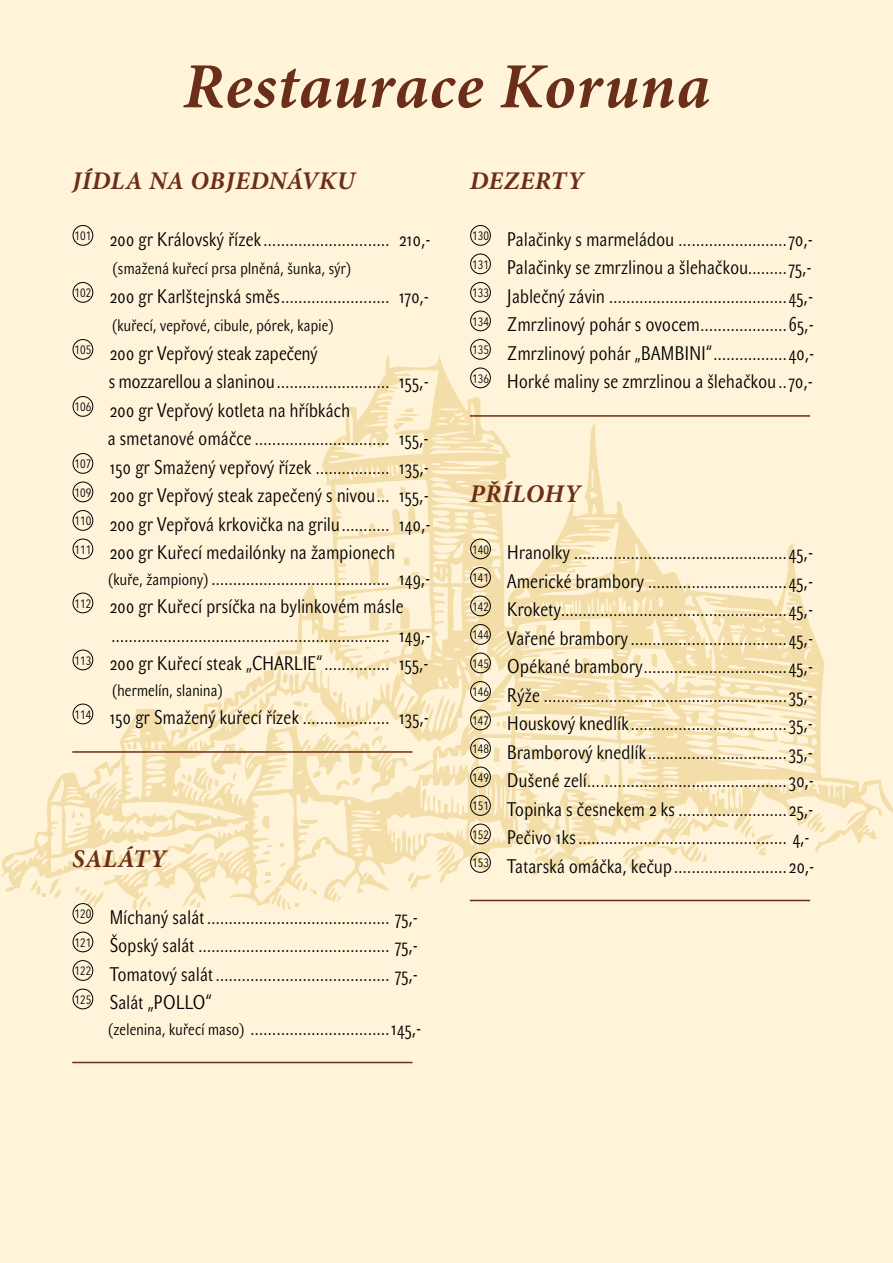
<style>
.page{position:relative;width:893px;height:1263px;background:#fff4d9}
.page>*{position:absolute;margin:0;border:0;box-sizing:border-box;transform-origin:0 0}
.t1{font:italic 700 64.5px "Minion Pro";letter-spacing:.015em;color:#6b2e18}
.t2{font:italic 700 25.5px "Minion Pro";letter-spacing:.02em;color:#6b2e18}
.t3{font:19.5px/28.5px "John Sans Cond Lite CE";letter-spacing:.02em;color:#000}
.t4{font:16.5px "John Sans Cond Lite CE";letter-spacing:.02em;color:#000}
.s1{font-size:16.5px}
</style>
<div class="page">
<svg style="left:0;top:353px;width:893px;height:558px"></svg>
<svg style="left:408px;top:843px;width:52px;height:48px"></svg>
<svg style="left:579px;top:857px;width:22px;height:16px"></svg>
<svg style="left:757px;top:722px;width:17px;height:4px"></svg>
<svg style="left:344px;top:730px;width:15px;height:10px"></svg>
<svg style="left:620px;top:813px;width:88px;height:56px"></svg>
<svg style="left:532px;top:847px;width:16px;height:7px"></svg>
<svg style="left:31px;top:878px;width:32px;height:21px"></svg>
<svg style="left:264px;top:862px;width:54px;height:49px"></svg>
<svg style="left:189px;top:898px;width:13px;height:12px"></svg>
<svg style="left:367px;top:610px;width:26px;height:21px"></svg>
<svg style="left:204px;top:743px;width:42px;height:48px"></svg>
<div style="left:73px;top:225px;width:20px;height:21px;border:1px solid #000;border-radius:50%"></div>
<div style="left:73px;top:282px;width:20px;height:21px;border:1px solid #000;border-radius:50%"></div>
<div style="left:73px;top:339px;width:20px;height:21px;border:1px solid #000;border-radius:50%"></div>
<div style="left:73px;top:396px;width:20px;height:21px;border:1px solid #000;border-radius:50%"></div>
<div style="left:73px;top:453px;width:20px;height:21px;border:1px solid #000;border-radius:50%"></div>
<div style="left:73px;top:482px;width:20px;height:20px;border:1px solid #000;border-radius:50%"></div>
<div style="left:73px;top:510px;width:20px;height:21px;border:1px solid #000;border-radius:50%"></div>
<div style="left:73px;top:539px;width:20px;height:20px;border:1px solid #000;border-radius:50%"></div>
<div style="left:73px;top:593px;width:20px;height:20px;border:1px solid #000;border-radius:50%"></div>
<div style="left:73px;top:650px;width:20px;height:20px;border:1px solid #000;border-radius:50%"></div>
<div style="left:73px;top:704px;width:20px;height:20px;border:1px solid #000;border-radius:50%"></div>
<hr style="left:72px;top:751px;width:340px;height:2px;background:#6b2e18">
<div style="left:73px;top:903px;width:20px;height:21px;border:1px solid #000;border-radius:50%"></div>
<div style="left:73px;top:932px;width:20px;height:20px;border:1px solid #000;border-radius:50%"></div>
<div style="left:73px;top:960px;width:20px;height:21px;border:1px solid #000;border-radius:50%"></div>
<div style="left:73px;top:989px;width:20px;height:20px;border:1px solid #000;border-radius:50%"></div>
<hr style="left:72px;top:1062px;width:340px;height:1px;background:#6b2e18">
<div style="left:470px;top:225px;width:21px;height:21px;border:1px solid #000;border-radius:50%"></div>
<div style="left:470px;top:254px;width:21px;height:20px;border:1px solid #000;border-radius:50%"></div>
<div style="left:470px;top:282px;width:21px;height:21px;border:1px solid #000;border-radius:50%"></div>
<div style="left:470px;top:311px;width:21px;height:20px;border:1px solid #000;border-radius:50%"></div>
<div style="left:470px;top:339px;width:21px;height:21px;border:1px solid #000;border-radius:50%"></div>
<div style="left:470px;top:368px;width:21px;height:20px;border:1px solid #000;border-radius:50%"></div>
<hr style="left:470px;top:415px;width:340px;height:2px;background:#6b2e18">
<div style="left:470px;top:539px;width:21px;height:20px;border:1px solid #000;border-radius:50%"></div>
<div style="left:470px;top:567px;width:21px;height:21px;border:1px solid #000;border-radius:50%"></div>
<div style="left:470px;top:596px;width:21px;height:20px;border:1px solid #000;border-radius:50%"></div>
<div style="left:470px;top:624px;width:21px;height:21px;border:1px solid #000;border-radius:50%"></div>
<div style="left:470px;top:653px;width:21px;height:20px;border:1px solid #000;border-radius:50%"></div>
<div style="left:470px;top:681px;width:21px;height:21px;border:1px solid #000;border-radius:50%"></div>
<div style="left:470px;top:710px;width:21px;height:20px;border:1px solid #000;border-radius:50%"></div>
<div style="left:470px;top:738px;width:21px;height:21px;border:1px solid #000;border-radius:50%"></div>
<div style="left:470px;top:767px;width:21px;height:20px;border:1px solid #000;border-radius:50%"></div>
<div style="left:470px;top:795px;width:21px;height:21px;border:1px solid #000;border-radius:50%"></div>
<div style="left:470px;top:824px;width:21px;height:20px;border:1px solid #000;border-radius:50%"></div>
<div style="left:470px;top:852px;width:21px;height:21px;border:1px solid #000;border-radius:50%"></div>
<hr style="left:470px;top:900px;width:340px;height:1px;background:#6b2e18">
<h1 class="t1" style="left:183px;top:41px;width:528px">Restaurace Koruna</h1>
<h2 class="t2" style="left:72px;top:162px;width:284px">JÍDLA NA OBJEDNÁVKU</h2>
<p class="t3" style="left:74px;top:225px;width:357px"><sup>101</sup> 200 gr Královský řízek............................. 210,-</p>
<p class="t4" style="left:112px;top:259px;width:241px">(smažená kuřecí prsa plněná, šunka, sýr)</p>
<p class="t3" style="left:74px;top:282px;width:356px"><sup>102</sup> 200 gr Karlštejnská směs......................... 170,-</p>
<p class="t4" style="left:112px;top:316px;width:224px">(kuřecí, vepřové, cibule, pórek, kapie)</p>
<p class="t3" style="left:74px;top:339px;width:245px"><sup>105</sup> 200 gr Vepřový steak zapečený</p>
<p class="t3" style="left:109px;top:367px;width:321px">s mozzarellou a slaninou.......................... 155,-</p>
<p class="t3" style="left:74px;top:396px;width:277px"><sup>106</sup> 200 gr Vepřový kotleta na hříbkách</p>
<p class="t3" style="left:108px;top:424px;width:322px">a smetanové omáčce............................... 155,-</p>
<p class="t3" style="left:74px;top:453px;width:356px"><sup>107</sup> 150 gr Smažený vepřový řízek ................. 135,-</p>
<p class="t3" style="left:74px;top:481px;width:355px"><sup>109</sup> 200 gr Vepřový steak zapečený s nivou... 155,-</p>
<p class="t3" style="left:74px;top:510px;width:357px"><sup>110</sup> 200 gr Vepřová krkovička na grilu........... 140,-</p>
<p class="t3" style="left:74px;top:538px;width:322px"><sup>111</sup> 200 gr Kuřecí medailónky na žampionech</p>
<p class="t3" style="left:74px;top:564px;width:357px;text-indent:33px"><span class="s1">(kuře, žampiony)</span>......................................... 149,-<br><sup>112</sup> 200 gr Kuřecí prsíčka na bylinkovém másle</p>
<p class="t3" style="left:74px;top:621px;width:357px;text-align:right">................................................................ 149,-<br><sup>113</sup> 200 gr Kuřecí steak „CHARLIE“............... 155,-</p>
<p class="t4" style="left:112px;top:680px;width:113px">(hermelín, slanina)</p>
<p class="t3" style="left:74px;top:703px;width:356px"><sup>114</sup> 150 gr Smažený kuřecí řízek .................... 135,-</p>
<h2 class="t2" style="left:72px;top:840px;width:96px">SALÁTY</h2>
<p class="t3" style="left:74px;top:903px;width:345px;text-align:justify"><sup>120</sup> Míchaný salát .......................................... 75,- <sup>121</sup> Šopský salát ............................................ 75,- <sup>122</sup> Tomatový salát ........................................ 75,- <sup>125</sup> Salát „POLLO“</p>
<p class="t3" style="left:108px;top:1014px;width:315px"><span class="s1">(zelenina, kuřecí maso)</span> ................................145,-</p>
<h2 class="t2" style="left:470px;top:162px;width:115px">DEZERTY</h2>
<p class="t3" style="left:472px;top:225px;width:343px"><sup>130</sup> Palačinky s marmeládou .........................70,- <sup>131</sup> Palačinky se zmrzlinou a šlehačkou.........75,- <sup>133</sup> Jablečný závin .........................................45,- <sup>134</sup> Zmrzlinový pohár s ovocem....................65,- <sup>135</sup> Zmrzlinový pohár „BAMBINI“.................40,- <sup>136</sup> Horké maliny se zmrzlinou a šlehačkou ..70,-</p>
<h2 class="t2" style="left:470px;top:476px;width:112px">PŘÍLOHY</h2>
<p class="t3" style="left:472px;top:538px;width:343px"><sup>140</sup> Hranolky .................................................45,- <sup>141</sup> Americké brambory ................................45,- <sup>142</sup> Krokety....................................................45,- <sup>144</sup> Vařené brambory....................................45,- <sup>145</sup> Opékané brambory.................................45,- <sup>146</sup> Rýže ........................................................35,- <sup>147</sup> Houskový knedlík....................................35,- <sup>148</sup> Bramborový knedlík................................35,- <sup>149</sup> Dušené zelí..............................................30,- <sup>151</sup> Topinka s česnekem 2 ks .........................25,- <sup>152</sup> Pečivo 1ks................................................ 4,- <sup>153</sup> Tatarská omáčka, kečup..........................20,-</p>
</div>
